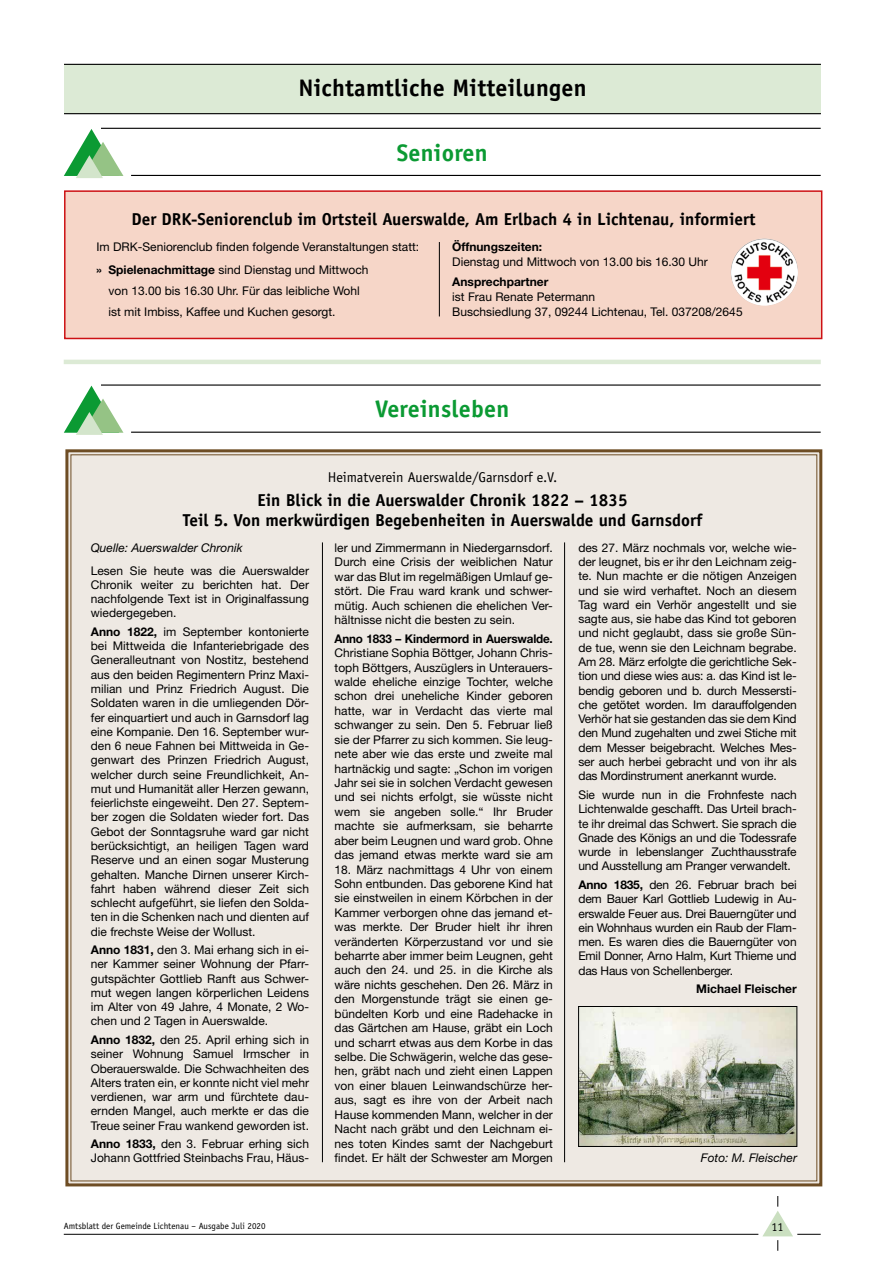
<style>
.page{position:relative;width:893px;height:1263px;background:#fff}
.page>*{position:absolute;margin:0;border:0;box-sizing:border-box;transform-origin:0 0}
.t1{font:700 24px "Officina Sans";letter-spacing:.01em;color:#000}
.t2{font:700 24px "Officina Sans";letter-spacing:.01em;color:#0b9a33}
.t3{font:700 17.25px/19.5px "Officina Sans";color:#000;text-align:center}
.t4{font:14.25px "Officina Sans";color:#000}
.t5{font:12px/14.2px "Helvetica Neue";color:#000;text-align:justify}
.t6{font:700 12px "Helvetica Neue";color:#000}
.t7{font:italic 12px "Helvetica Neue";color:#000}
.t8{font:12px "Officina Sans";color:#000}
.t9{font:9px "Officina Sans";color:#000}
.s1{font-weight:700}
</style>
<div class="page">
<hr style="left:64px;top:1234px;width:694px;height:1px;background:#000">
<svg style="left:762px;top:1196px;width:59px;height:55px"></svg>
<hr style="left:101px;top:128px;width:720px;height:1px;background:#000">
<hr style="left:131px;top:175px;width:690px;height:1px;background:#000">
<svg style="left:64px;top:129px;width:59px;height:49px"></svg>
<div style="left:64px;top:64px;width:757px;height:50px;background:#dcead5"></div>
<hr style="left:64px;top:113px;width:757px;height:1px;background:#000">
<hr style="left:64px;top:64px;width:757px;height:1px;background:#000">
<div style="left:64px;top:190px;width:758px;height:149px;background:#f6d6c8;border:2px solid #cd1114"></div>
<hr style="left:439px;top:242px;width:1px;height:74px;background:#000">
<img style="left:731px;top:238px;width:33px;height:39px">
<hr style="left:64px;top:360px;width:757px;height:4px;background:#dcead5">
<hr style="left:101px;top:384px;width:720px;height:2px;background:#000">
<hr style="left:131px;top:432px;width:690px;height:1px;background:#000">
<svg style="left:64px;top:386px;width:59px;height:49px"></svg>
<div style="left:65px;top:449px;width:758px;height:738px;background:#eee9e3"></div>
<hr style="left:322px;top:542px;width:1px;height:620px;background:#000">
<hr style="left:564px;top:542px;width:1px;height:620px;background:#000">
<img style="left:580px;top:1008px;width:215px;height:137px">
<div style="left:578px;top:1006px;width:219px;height:141px;border:1px solid #000"></div>
<h1 class="t1" style="left:298px;top:73px;width:290px">Nichtamtliche Mitteilungen</h1>
<h1 class="t2" style="left:397px;top:137px;width:93px">Senioren</h1>
<h2 class="t3" style="left:132px;top:209px;width:625px">Der DRK-Seniorenclub im Ortsteil Auerswalde, Am Erlbach 4 in Lichtenau, informiert</h2>
<p class="t5" style="left:96px;top:235px;width:324px;line-height:23.2px">Im DRK-Seniorenclub finden folgende Veranstaltungen statt: <span class="s1">» Spielenachmittage</span> sind Dienstag und Mittwoch</p>
<p class="t5" style="left:108px;top:280px;width:253px;line-height:21.1px">von 13.00 bis 16.30 Uhr. Für das leibliche Wohl ist mit Imbiss, Kaffee und Kuchen gesorgt.</p>
<p class="t6" style="left:452px;top:239px;width:92px">Öffnungszeiten:</p>
<p class="t5" style="left:452px;top:255px;width:257px">Dienstag und Mittwoch von 13.00 bis 16.30 Uhr</p>
<p class="t6" style="left:452px;top:274px;width:98px">Ansprechpartner</p>
<p class="t5" style="left:452px;top:289px;width:292px;line-height:15.3px">ist Frau Renate Petermann<br>Buschsiedlung 37, 09244 Lichtenau, Tel. 037208/2645</p>
<h1 class="t2" style="left:375px;top:394px;width:136px">Vereinsleben</h1>
<p class="t4" style="left:328px;top:469px;width:231px">Heimatverein Auerswalde/Garnsdorf e.V.</p>
<h2 class="t3" style="left:183px;top:490px;width:521px">Ein Blick in die Auerswalder Chronik 1822 – 1835<br>Teil 5. Von merkwürdigen Begebenheiten in Auerswalde und Garnsdorf</h2>
<p class="t7" style="left:91px;top:540px;width:153px">Quelle: Auerswalder Chronik</p>
<p class="t5" style="left:91px;top:563px;width:220px">Lesen Sie heute was die Auerswalder Chronik weiter zu berichten hat. Der nachfolgende Text ist in Originalfassung wiedergegeben.</p>
<p class="t5" style="left:91px;top:624px;width:220px"><span class="s1">Anno 1822,</span> im September kontonierte bei Mittweida die Infanteriebrigade des Generalleutnant von Nostitz, bestehend aus den beiden Regimentern Prinz Maxi&shy;milian und Prinz Friedrich August. Die Soldaten waren in die umliegenden Dör&shy;fer einquartiert und auch in Garnsdorf lag eine Kompanie. Den 16. September wur&shy;den 6 neue Fahnen bei Mittweida in Ge&shy;genwart des Prinzen Friedrich August, welcher durch seine Freundlichkeit, An&shy;mut und Humanität aller Herzen gewann, feierlichste eingeweiht. Den 27. Septem&shy;ber zogen die Soldaten wieder fort. Das Gebot der Sonntagsruhe ward gar nicht berücksichtigt, an heiligen Tagen ward Reserve und an einen sogar Musterung gehalten. Manche Dirnen unserer Kirch&shy;fahrt haben während dieser Zeit sich schlecht aufgeführt, sie liefen den Solda&shy;ten in die Schenken nach und dienten auf die frechste Weise der Wollust.</p>
<p class="t5" style="left:91px;top:942px;width:220px"><span class="s1">Anno 1831,</span> den 3. Mai erhang sich in ei&shy;ner Kammer seiner Wohnung der Pfarr&shy;gutspächter Gottlieb Ranft aus Schwer&shy;mut wegen langen körperlichen Leidens im Alter von 49 Jahre, 4 Monate, 2 Wo&shy;chen und 2 Tagen in Auerswalde.</p>
<p class="t5" style="left:91px;top:1032px;width:220px"><span class="s1">Anno 1832,</span> den 25. April erhing sich in seiner Wohnung Samuel Irmscher in Oberauerswalde. Die Schwachheiten des Alters traten ein, er konnte nicht viel mehr verdienen, war arm und fürchtete dau&shy;ernden Mangel, auch merkte er das die Treue seiner Frau wankend geworden ist.</p>
<p class="t5" style="left:91px;top:1136px;width:220px"><span class="s1">Anno 1833,</span> den 3. Februar erhing sich<br>Johann Gottfried Steinbachs Frau, Häus-</p>
<p class="t5" style="left:335px;top:540px;width:220px">ler und Zimmermann in Niedergarnsdorf.<br>Durch eine Crisis der weiblichen Natur war das Blut im regelmäßigen Umlauf ge&shy;stört. Die Frau ward krank und schwer&shy;mütig. Auch schienen die ehelichen Ver&shy;hältnisse nicht die besten zu sein.</p>
<p class="t6" style="left:335px;top:631px;width:220px">Anno 1833 – Kindermord in Auerswalde.</p>
<p class="t5" style="left:335px;top:645px;width:220px">Christiane Sophia Böttger, Johann Chris&shy;toph Böttgers, Auszüglers in Unterauers&shy;walde eheliche einzige Tochter, welche schon drei uneheliche Kinder geboren hatte, war in Verdacht das vierte mal schwanger zu sein. Den 5. Februar ließ sie der Pfarrer zu sich kommen. Sie leug&shy;nete aber wie das erste und zweite mal hartnäckig und sagte: „Schon im vorigen Jahr sei sie in solchen Verdacht gewesen und sei nichts erfolgt, sie wüsste nicht wem sie angeben solle.“ Ihr Bruder machte sie aufmerksam, sie beharrte aber beim Leugnen und ward grob. Ohne das jemand etwas merkte ward sie am</p>
<p class="t5" style="left:335px;top:862px;width:220px">18. März nachmittags 4 Uhr von einem Sohn entbunden. Das geborene Kind hat sie einstweilen in einem Körbchen in der Kammer verborgen ohne das jemand et&shy;was merkte. Der Bruder hielt ihr ihren veränderten Körperzustand vor und sie beharrte aber immer beim Leugnen, geht auch den 24. und 25. in die Kirche als wäre nichts geschehen. Den 26. März in den Morgenstunde trägt sie einen ge&shy;bündelten Korb und eine Radehacke in das Gärtchen am Hause, gräbt ein Loch und scharrt etwas aus dem Korbe in das selbe. Die Schwägerin, welche das gese&shy;hen, gräbt nach und zieht einen Lappen von einer blauen Leinwandschürze her&shy;aus, sagt es ihre von der Arbeit nach Hause kommenden Mann, welcher in der Nacht nach gräbt und den Leichnam ei&shy;nes toten Kindes samt der Nachgeburt findet. Er hält der Schwester am Morgen</p>
<p class="t5" style="left:578px;top:540px;width:220px">des 27. März nochmals vor, welche wie&shy;der leugnet, bis er ihr den Leichnam zeig&shy;te. Nun machte er die nötigen Anzeigen und sie wird verhaftet. Noch an diesem Tag ward ein Verhör angestellt und sie sagte aus, sie habe das Kind tot geboren und nicht geglaubt, dass sie große Sün&shy;de tue, wenn sie den Leichnam begrabe.<br>Am 28. März erfolgte die gerichtliche Sek&shy;tion und diese wies aus: a. das Kind ist le&shy;bendig geboren und b. durch Messersti&shy;che getötet worden. Im darauffolgenden Verhör hat sie gestanden das sie dem Kind den Mund zugehalten und zwei Stiche mit dem Messer beigebracht. Welches Mes&shy;ser auch herbei gebracht und von ihr als das Mordinstrument anerkannt wurde.</p>
<p class="t5" style="left:578px;top:787px;width:220px">Sie wurde nun in die Frohnfeste nach Lichtenwalde geschafft. Das Urteil brach&shy;te ihr dreimal das Schwert. Sie sprach die Gnade des Königs an und die Todessrafe wurde in lebenslanger Zuchthausstrafe und Ausstellung am Pranger verwandelt.</p>
<p class="t5" style="left:578px;top:877px;width:220px"><span class="s1">Anno 1835,</span> den 26. Februar brach bei dem Bauer Karl Gottlieb Ludewig in Au&shy;erswalde Feuer aus. Drei Bauerngüter und ein Wohnhaus wurden ein Raub der Flam&shy;men. Es waren dies die Bauerngüter von Emil Donner, Arno Halm, Kurt Thieme und das Haus von Schellenberger.</p>
<p class="t6" style="left:696px;top:981px;width:102px">Michael Fleischer</p>
<p class="t7" style="left:701px;top:1151px;width:98px">Foto: M. Fleischer</p>
<p class="t9" style="left:64px;top:1220px;width:203px">Amtsblatt der Gemeinde Lichtenau – Ausgabe Juli 2020</p>
<p class="t8" style="left:772px;top:1220px;width:13px">11</p>
</div>
